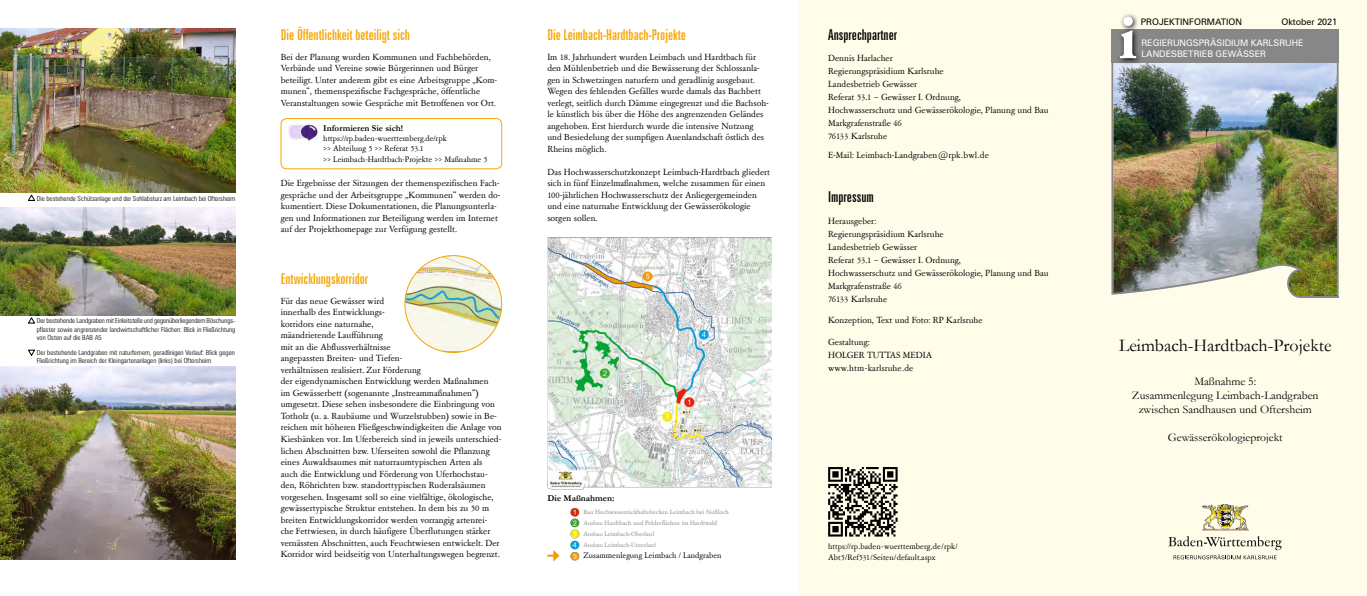
<style>
.page{position:relative;width:1367px;height:596px;background:#fff}
.page>*{position:absolute;margin:0;border:0;box-sizing:border-box;transform-origin:0 0}
.t1{font:700 64.8px "Adobe Garamond Pro";color:#fff}
.t2{font:18px "Garamond";color:#000}
.t3{font:extra-condensed 15px "Zurich BT";color:#f7a500}
.t4{font:extra-condensed 15px "Zurich BT";color:#000}
.t5{font:11.7px/14px "Garamond";color:#000;text-align:center}
.t6{font:10px/11.5px "Garamont Amst SB Rom";color:#000}
.t7{font:9px/10px "Garamont Amst SB Rom";color:#000}
.t8{font:9px/10.8px "Zurich BT";color:#fff}
.t9{font:700 9px "Garamond";color:#000}
.t10{font:9px "Zurich BT";color:#000}
.t11{font:300 condensed 7px/8.4px "Zurich BT";color:#000;text-align:justify}
.t12{font:7px/11.2px "Garamont Amst SB Rom";color:#868786}
</style>
<div class="page">
<div style="left:799px;top:0;width:567px;height:595px;background:#fffdea"></div>
<img style="left:1202px;top:504px;width:47px;height:25px">
<svg style="left:1168px;top:536px;width:113px;height:23px"></svg>
<img style="left:1111px;top:59px;width:228px;height:239px">
<div style="left:1111px;top:29px;width:227px;height:33px;background:#868786"></div>
<svg style="left:1115px;top:14px;width:28px;height:51px"></svg>
<svg style="left:828px;top:467px;width:69px;height:69px"></svg>
<img style="left:547px;top:237px;width:224px;height:325px">
<svg style="left:547px;top:549px;width:12px;height:12px"></svg>
<img style="left:288px;top:120px;width:30px;height:23px">
<div style="left:281px;top:118px;width:221px;height:51px;border:1px solid #f7a500;border-radius:6px"></div>
<img style="left:405px;top:255px;width:96px;height:97px;border-radius:48px">
<img style="left:0;top:28px;width:235px;height:164px">
<img style="left:0;top:207px;width:235px;height:108px">
<img style="left:0;top:366px;width:235px;height:193px">
<svg style="left:28px;top:349px;width:7px;height:6px"></svg>
<svg style="left:28px;top:317px;width:7px;height:6px"></svg>
<svg style="left:28px;top:195px;width:7px;height:5px"></svg>
<p class="t11" style="left:37px;top:194px;width:200px">Die bestehende Schützanlage und der Sohlabsturz am Leimbach bei Oftersheim</p>
<p class="t11" style="left:37px;top:316px;width:200px">Der bestehende Landgraben mit Einleitstelle und gegenüberliegendem Böschungs&shy;pflaster sowie angrenzender landwirtschaftlicher Flächen: Blick in Fließrichtung von Osten auf die BAB A5</p>
<p class="t11" style="left:37px;top:348px;width:199px">Der bestehende Landgraben mit naturfernem, geradlinigen Verlauf: Blick gegen<br>Fließrichtung im Bereich der Kleingartenanlagen (links) bei Oftersheim</p>
<h3 class="t3" style="left:281px;top:26px;width:131px">Die Öffentlichkeit beteiligt sich</h3>
<p class="t6" style="left:281px;top:51px;width:218px">Bei der Planung wurden Kommunen und Fachbehörden, Verbände und Vereine sowie Bürgerinnen und Bürger beteiligt. Unter anderem gibt es eine Arbeitsgruppe „Kom&shy;munen“, themenspezifische Fachgespräche, öffentliche Veranstaltungen sowie Gespräche mit Betroffenen vor Ort.</p>
<p class="t9" style="left:323px;top:122px;width:81px">Informieren Sie sich!</p>
<p class="t7" style="left:323px;top:134px;width:165px">https://rp.baden-wuerttemberg.de/rpk<br>&gt;&gt; Abteilung 5 &gt;&gt; Referat 53.1<br>&gt;&gt; Leimbach-Hardtbach-Projekte &gt;&gt; Maßnahme 5</p>
<p class="t6" style="left:281px;top:178px;width:221px">Die Ergebnisse der Sitzungen der themenspezifischen Fach&shy;gespräche und der Arbeitsgruppe „Kommunen“ werden do&shy;kumentiert. Diese Dokumentationen, die Planungsunterla&shy;gen und Informationen zur Beteiligung werden im Internet auf der Projekthomepage zur Verfügung gestellt.</p>
<h3 class="t3" style="left:281px;top:270px;width:89px">Entwicklungskorridor</h3>
<p class="t6" style="left:281px;top:295px;width:222px">Für das neue Gewässer wird<br>innerhalb des Entwicklungs-<br>korridors eine naturnahe,<br>mäandrierende Laufführung<br>mit an die Abflussverhältnisse<br>angepassten Breiten- und Tiefen-<br>verhältnissen realisiert. Zur Förderung<br>der eigendynamischen Entwicklung werden Maßnahmen<br>im Gewässerbett (sogenannte „Instreammaßnahmen“) umgesetzt. Diese sehen insbesondere die Einbringung von Totholz (u. a. Raubäume und Wurzelstubben) sowie in Be&shy;reichen mit höheren Fließgeschwindigkeiten die Anlage von Kiesbänken vor. Im Uferbereich sind in jeweils unterschied&shy;lichen Abschnitten bzw. Uferseiten sowohl die Pflanzung eines Auwaldsaumes mit naturraumtypischen Arten als auch die Entwicklung und Förderung von Uferhochstau&shy;den, Röhrichten bzw. standorttypischen Ruderalsäumen vorgesehen. Insgesamt soll so eine vielfältige, ökologische, gewässertypische Struktur entstehen. In dem bis zu 50 m breiten Entwicklungskorridor werden vorrangig artenrei&shy;che Fettwiesen, in durch häufigere Überflutungen stärker vernässten Abschnitten, auch Feuchtwiesen entwickelt. Der Korridor wird beidseitig von Unterhaltungswegen begrenzt.</p>
<h3 class="t3" style="left:547px;top:26px;width:140px">Die Leimbach-Hardtbach-Projekte</h3>
<p class="t6" style="left:547px;top:51px;width:223px">Im 18. Jahrhundert wurden Leimbach und Hardtbach für den Mühlenbetrieb und die Bewässerung der Schlossanla&shy;gen in Schwetzingen naturfern und geradlinig ausgebaut.<br>Wegen des fehlenden Gefälles wurde damals das Bachbett verlegt, seitlich durch Dämme eingegrenzt und die Bachsoh&shy;le künstlich bis über die Höhe des angrenzenden Geländes angehoben. Erst hierdurch wurde die intensive Nutzung und Besiedelung der sumpfigen Auenlandschaft östlich des Rheins möglich.</p>
<p class="t6" style="left:547px;top:166px;width:224px">Das Hochwasserschutzkonzept Leimbach-Hardtbach gliedert sich in fünf Einzelmaßnahmen, welche zusammen für einen 100-jährlichen Hochwasserschutz der Anliegergemeinden und eine naturnahe Entwicklung der Gewässerökologie sorgen sollen.</p>
<p class="t9" style="left:547px;top:491px;width:68px">Die Maßnahmen:</p>
<p class="t12" style="left:583px;top:506px;width:147px">Bau Hochwasserrückhaltebecken Leimbach bei Nußloch Ausbau Hardtbach und Polderflächen im Hardtwald Ausbau Leimbach-Oberlauf<br>Ausbau Leimbach-Unterlauf</p>
<p class="t7" style="left:583px;top:550px;width:140px">Zusammenlegung Leimbach / Landgraben</p>
<h3 class="t4" style="left:828px;top:26px;width:70px">Ansprechpartner</h3>
<p class="t6" style="left:828px;top:52px;width:222px;line-height:13px">Dennis Harlacher<br>Regierungspräsidium Karlsruhe<br>Landesbetrieb Gewässer<br>Referat 53.1 – Gewässer I. Ordnung,<br>Hochwasserschutz und Gewässerökologie, Planung und Bau<br>Markgrafenstraße 46<br>76133 Karlsruhe</p>
<p class="t6" style="left:828px;top:150px;width:162px">E-Mail: Leimbach-Landgraben@rpk.bwl.de</p>
<h3 class="t4" style="left:828px;top:188px;width:47px">Impressum</h3>
<p class="t6" style="left:828px;top:215px;width:222px;line-height:13px">Herausgeber:<br>Regierungspräsidium Karlsruhe<br>Landesbetrieb Gewässer<br>Referat 53.1 – Gewässer I. Ordnung,<br>Hochwasserschutz und Gewässerökologie, Planung und Bau<br>Markgrafenstraße 46<br>76133 Karlsruhe</p>
<p class="t6" style="left:828px;top:310px;width:156px;line-height:21.5px">Konzeption, Text und Foto: RP Karlsruhe<br>Gestaltung:</p>
<p class="t6" style="left:828px;top:349px;width:105px;line-height:13px">HOLGER TUTTAS MEDIA www.htm-karlsruhe.de</p>
<p class="t7" style="left:828px;top:540px;width:131px;line-height:10.7px">https://rp.baden-wuerttemberg.de/rpk/<br>Abt5/Ref531/Seiten/default.aspx</p>
<h1 class="t1" style="left:1118px;top:0;width:20px">i</h1>
<p class="t10" style="left:1140px;top:16px;width:103px">PROJEKTINFORMATION</p>
<p class="t10" style="left:1281px;top:16px;width:57px">Oktober 2021</p>
<p class="t8" style="left:1141px;top:38px;width:164px">REGIERUNGSPRÄSIDIUM KARLSRUHE<br>LANDESBETRIEB GEWÄSSER</p>
<h2 class="t2" style="left:1119px;top:333px;width:214px">Leimbach-Hardtbach-Projekte</h2>
<p class="t5" style="left:1131px;top:373px;width:188px">Maßnahme 5:<br>Zusammenlegung Leimbach-Landgraben zwischen Sandhausen und Oftersheim</p>
<p class="t5" style="left:1167px;top:429px;width:116px">Gewässerökologieprojekt</p>
</div>
